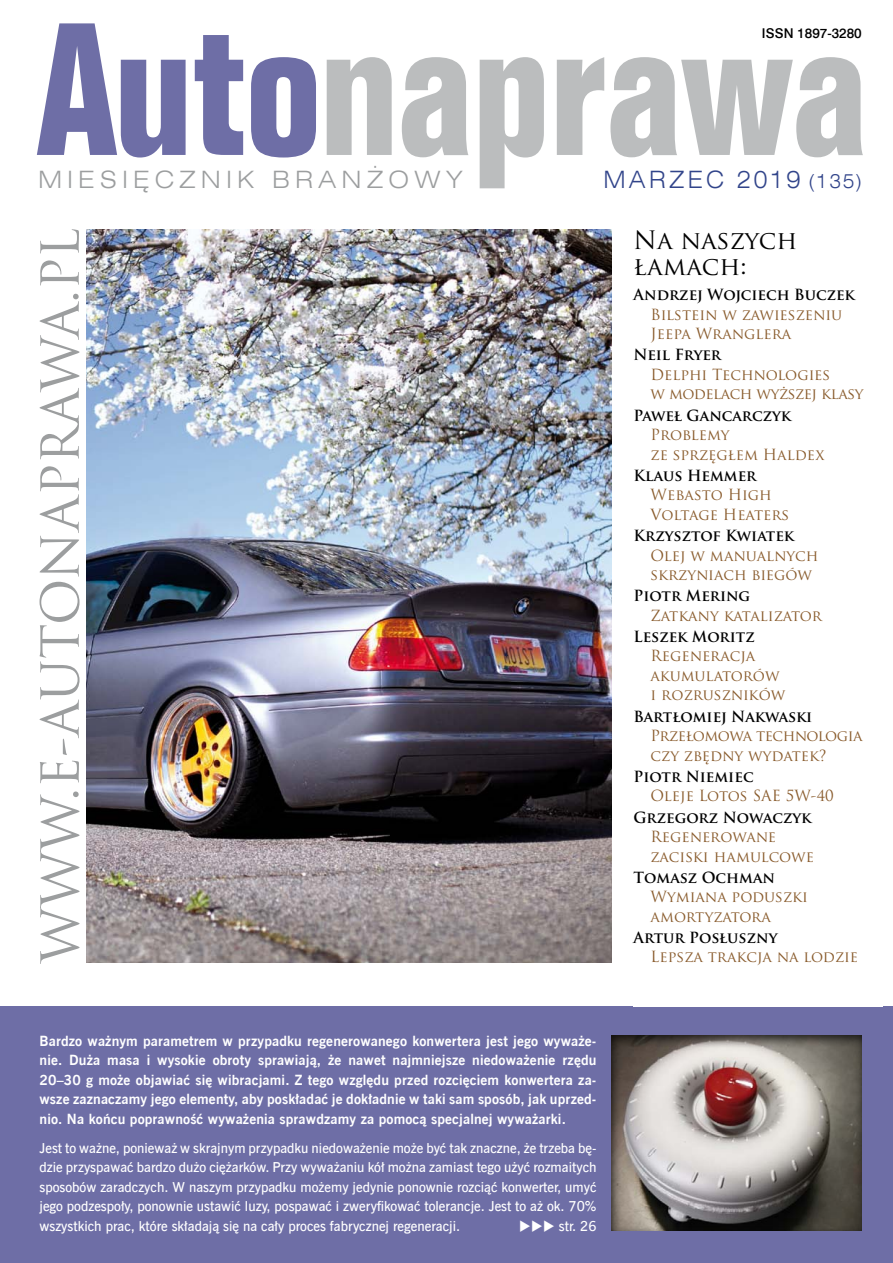
<style>
.page{position:relative;width:893px;height:1263px;background:#fff}
.page>*{position:absolute;margin:0;border:0;box-sizing:border-box;transform-origin:0 0}
.t1{font:184.5px "Folio Bd Cn EU";letter-spacing:-.02em;color:#bbbdbe}
.t2{font:51px "Trajan Pro";letter-spacing:-.015em;color:#9c9e9f}
.t3{font:24.75px/25.5px "Trajan Pro";color:#000}
.t4{font:24px "Swis 721 Lt Ex EU";letter-spacing:.21em;color:#9c9e9f}
.t5{font:24px "Swis 721 Lt Ex EU";letter-spacing:.15em;color:#31448a;scale:.92 1}
.t6{font:15px/19.5px "Trajan Pro";color:#895b2c}
.t7{font:700 15px "Trajan Pro";color:#000}
.t8{font:15px/19.5px "Trajan Pro";letter-spacing:-.02em;color:#895b2c}
.t9{font:15px/19.5px "Trajan Pro";letter-spacing:-.03em;color:#895b2c}
.t10{font:700 15px "Trajan Pro";letter-spacing:-.02em;color:#000}
.t11{font:700 13.95px/19.5px "News Goth EU";letter-spacing:.01em;color:#fff;text-align:justify}
.t12{font:13.8px/19.5px "News Goth Dm EU";color:#fff;text-align:justify}
.t13{font:13.5px "Swis 721 Md EU";color:#000}
.s1{color:#6e6ea6}
.s2{font-size:19.5px}
</style>
<div class="page">
<div style="left:0;top:1006px;width:893px;height:257px;background:#6e6ea6"></div>
<img style="left:86px;top:230px;width:525px;height:732px">
<div style="left:608px;top:1033px;width:254px;height:198px;background:#000;opacity:.75"></div>
<h1 class="t1" style="left:37px;top:-27px;width:834px"><span class="s1">Auto</span>naprawa</h1>
<p class="t13" style="left:762px;top:25px;width:101px">ISSN 1897-3280</p>
<h3 class="t4" style="left:38px;top:165px;width:427px">MIESIĘCZNIK BRANŻOWY</h3>
<h3 class="t5" style="left:603px;top:165px;width:282px">MARZEC 2019 <span class="s2">(135)</span></h3>
<h2 class="t2" style="left:28px;top:963px;width:737px;rotate:-90deg">WWW.E-AUTONAPRAWA.PL</h2>
<p class="t11" style="left:40px;top:1031px;width:559px">Bardzo ważnym parametrem w przypadku regenerowanego konwertera jest jego wyważe&shy;nie. Duża masa i wysokie obroty sprawiają, że nawet najmniejsze niedoważenie rzędu 20–30 g może objawiać się wibracjami. Z tego względu przed rozcięciem konwertera za&shy;wsze zaznaczamy jego elementy, aby poskładać je dokładnie w taki sam sposób, jak uprzed&shy;nio. Na końcu poprawność wyważenia sprawdzamy za pomocą specjalnej wyważarki.</p>
<p class="t12" style="left:40px;top:1138px;width:559px">Jest to ważne, ponieważ w skrajnym przypadku niedoważenie może być tak znaczne, że trzeba bę&shy;dzie przyspawać bardzo dużo ciężarków. Przy wyważaniu kół można zamiast tego użyć rozmaitych sposobów zaradczych. W naszym przypadku możemy jedynie ponownie rozciąć konwerter, umyć jego podzespoły, ponownie ustawić luzy, pospawać i zweryfikować tolerancje. Jest to aż ok. 70% wszystkich prac, które składają się na cały proces fabrycznej regeneracji.</p>
<p class="t12" style="left:519px;top:1216px;width:79px">◆◆◆ str. 26</p>
<h3 class="t3" style="left:634px;top:227px;width:165px">Na naszych łamach:</h3>
<p class="t7" style="left:634px;top:285px;width:223px">Andrzej Wojciech Buczek</p>
<p class="t6" style="left:651px;top:304px;width:193px">Bilstein w zawieszeniu<br>Jeepa Wranglera</p>
<p class="t10" style="left:634px;top:346px;width:89px">Neil Fryer</p>
<p class="t8" style="left:651px;top:365px;width:214px">Delphi Technologies<br>w modelach wyższej klasy</p>
<p class="t7" style="left:634px;top:406px;width:159px">Paweł Gancarczyk</p>
<p class="t6" style="left:651px;top:425px;width:175px">Problemy<br>ze sprzęgłem Haldex</p>
<p class="t7" style="left:634px;top:466px;width:124px">Klaus Hemmer</p>
<p class="t6" style="left:651px;top:485px;width:140px">Webasto High<br>Voltage Heaters</p>
<p class="t7" style="left:634px;top:526px;width:162px">Krzysztof Kwiatek</p>
<p class="t6" style="left:651px;top:545px;width:169px">Olej w manualnych skrzyniach biegów</p>
<p class="t7" style="left:634px;top:586px;width:118px">Piotr Mering</p>
<p class="t6" style="left:651px;top:605px;width:173px">Zatkany katalizator</p>
<p class="t7" style="left:634px;top:627px;width:123px">Leszek Moritz</p>
<p class="t6" style="left:651px;top:646px;width:136px">Regeneracja akumulatorów i rozruszników</p>
<p class="t7" style="left:634px;top:707px;width:180px">Bartłomiej Nakwaski</p>
<p class="t9" style="left:651px;top:726px;width:213px">Przełomowa technologia czy zbędny wydatek?</p>
<p class="t7" style="left:634px;top:767px;width:122px">Piotr Niemiec</p>
<p class="t6" style="left:651px;top:786px;width:185px">Oleje Lotos SAE 5W-40</p>
<p class="t7" style="left:634px;top:808px;width:179px">Grzegorz Nowaczyk</p>
<p class="t6" style="left:651px;top:827px;width:165px">Regenerowane zaciski hamulcowe</p>
<p class="t7" style="left:634px;top:868px;width:143px">Tomasz Ochman</p>
<p class="t6" style="left:651px;top:887px;width:159px">Wymiana poduszki amortyzatora</p>
<p class="t7" style="left:634px;top:928px;width:145px">Artur Posłuszny</p>
<p class="t6" style="left:651px;top:947px;width:209px">Lepsza trakcja na lodzie</p>
</div>
